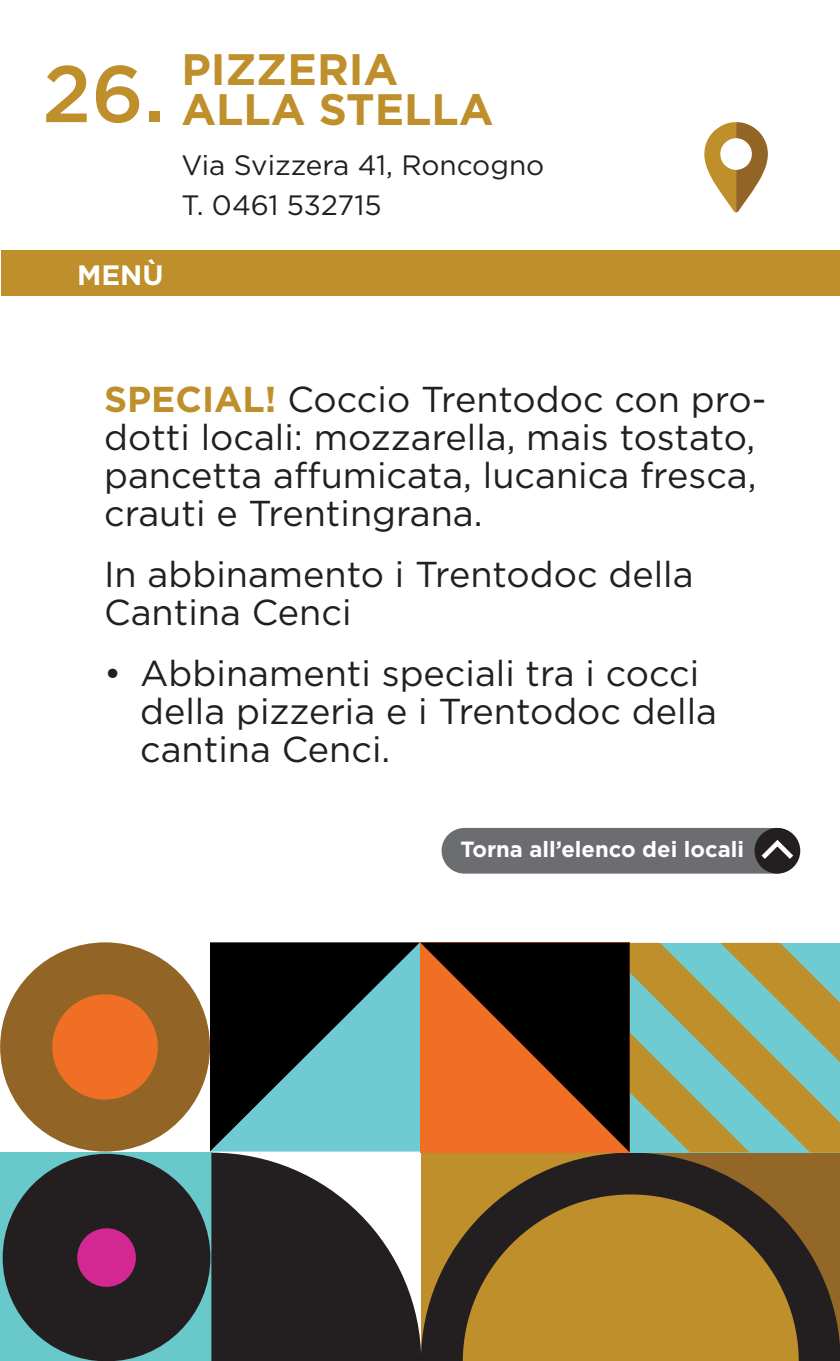
<style>
.page{position:relative;width:840px;height:1361px;background:#fff}
.page>*{position:absolute;margin:0;border:0;box-sizing:border-box;transform-origin:0 0}
.t1{font:500 80px "Gotham";color:#be8f2a}
.t2{font:700 44px/40px "Gotham";color:#be8f2a}
.t3{font:36px/38px "Gotham";color:#231f20}
.t4{font:28px "Gotham";color:#231f20}
.t5{font:700 28px "Gotham";color:#fff}
.t6{font:700 22px "Gotham";color:#fff}
.s1{font-weight:700;color:#be8f2a}
</style>
<div class="page">
<svg style="left:704px;top:122px;width:64px;height:90px"></svg>
<div style="left:1px;top:250px;width:838px;height:46px;background:#be8f2a"></div>
<div style="left:0;top:1153px;width:211px;height:208px;background:#69c8ca"></div>
<div style="left:3px;top:1154px;width:207px;height:207px;background:#231f20;border-radius:50%"></div>
<div style="left:77px;top:1228px;width:59px;height:59px;background:#d32792;border-radius:50%"></div>
<div style="left:441px;top:828px;width:357px;height:45px;background:#6c6d70;border-radius:23px"></div>
<div style="left:754px;top:828px;width:45px;height:45px;background:#231f20;border-radius:50%"></div>
<svg style="left:756px;top:836px;width:41px;height:28px"></svg>
<div style="left:0;top:942px;width:210px;height:209px;background:#926426;border-radius:50%"></div>
<div style="left:52px;top:994px;width:106px;height:105px;background:#f16e25;border-radius:50%"></div>
<svg style="left:210px;top:942px;width:629px;height:419px;background:#736744"></svg>
<p class="t1" style="left:42px;top:48px;width:125px">26.</p>
<p class="t5" style="left:77px;top:258px;width:88px">MENÙ</p>
<p class="t2" style="left:181px;top:48px;width:313px">PIZZERIA<br>ALLA STELLA</p>
<p class="t4" style="left:181px;top:147px;width:364px">Via Svizzera 41, Roncogno</p>
<p class="t4" style="left:181px;top:187px;width:202px">T. 0461 532715</p>
<p class="t3" style="left:104px;top:380px;width:663px"><span class="s1">SPECIAL!</span> Coccio Trentodoc con pro&shy;dotti locali: mozzarella, mais tostato, pancetta affumicata, lucanica fresca, crauti e Trentingrana.</p>
<p class="t3" style="left:104px;top:555px;width:590px">In abbinamento i Trentodoc della<br>Cantina Cenci</p>
<p class="t3" style="left:140px;top:653px;width:578px;text-indent:-36px">• Abbinamenti speciali tra i cocci della pizzeria e i Trentodoc della cantina Cenci.</p>
<p class="t6" style="left:460px;top:837px;width:285px">Torna all’elenco dei locali</p>
</div>
